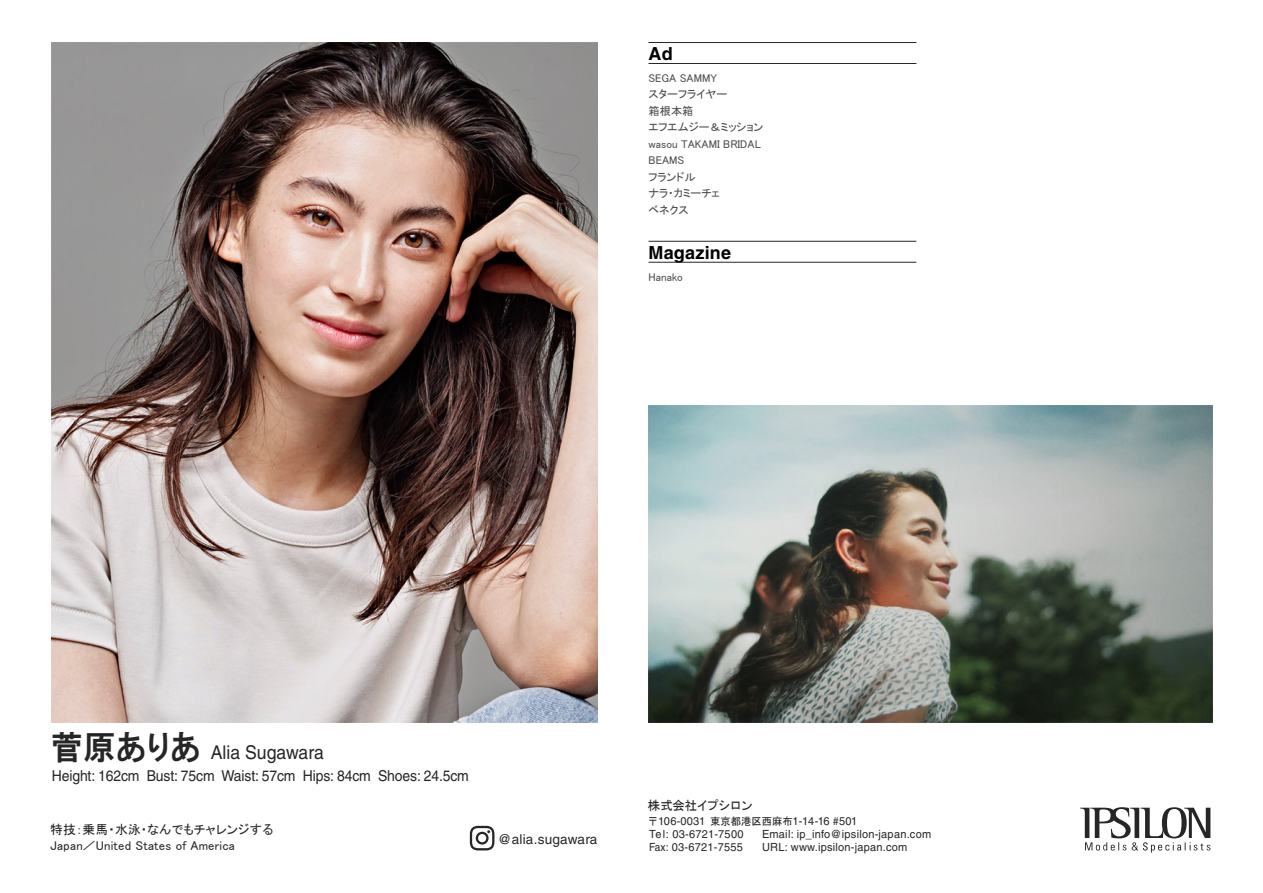
<style>
.page{position:relative;width:1263px;height:893px;background:#fff}
.page>*{position:absolute;margin:0;border:0;box-sizing:border-box;transform-origin:0 0}
.t1{font:18.9px "Helvetica";color:#262626;scale:.93 1}
.t2{font:700 18px "Helvetica";letter-spacing:.015em;color:#000}
.t3{font:15px "Helvetica";letter-spacing:-.01em;color:#262626;scale:.93 1}
.t4{font:13.65px "Helvetica";letter-spacing:.015em;color:#262626}
.t5{font:12.75px/16.5px "MS P Gothic";letter-spacing:.015em;color:#262626}
.t6{font:12.75px "MS Gothic";letter-spacing:-.06em;color:#262626}
.t7{font:11.25px/12.8px "Helvetica";letter-spacing:.02em;color:#262626}
.t8{font:11.25px/16.5px "MS P Gothic";color:#4d4d4d}
.t9{font:11.25px "Helvetica";letter-spacing:.02em;color:#262626;scale:.9 1}
.s1{font-family:"HGP Gothic E";font-size:32.85px}
.s2{font-family:"MS Gothic";font-size:10.5px}
</style>
<div class="page">
<hr style="left:648px;top:241px;width:268px;height:1px;background:#262626">
<hr style="left:648px;top:262px;width:268px;height:1px;background:#262626">
<hr style="left:648px;top:42px;width:268px;height:1px;background:#262626">
<hr style="left:648px;top:63px;width:268px;height:1px;background:#262626">
<img style="left:648px;top:405px;width:564px;height:318px">
<svg style="left:470px;top:826px;width:24px;height:24px"></svg>
<img style="left:51px;top:43px;width:546px;height:680px">
<svg style="left:1080px;top:807px;width:130px;height:45px"></svg>
<h2 class="t2" style="left:648px;top:42px;width:26px">Ad</h2>
<p class="t8" style="left:648px;top:69px;width:117px">SEGA SAMMY<br>スターフライヤー<br>箱根本箱<br>エフエムジー＆ミッションwasou TAKAMI BRIDAL<br>BEAMS<br>フランドル<br>ナラ・カミーチェ<br>ベネクス</p>
<h2 class="t2" style="left:648px;top:241px;width:84px">Magazine</h2>
<p class="t8" style="left:648px;top:268px;width:36px">Hanako</p>
<h1 class="t1" style="left:51px;top:741px;width:295px"><span class="s1">菅原ありあ</span> Alia Sugawara</h1>
<h3 class="t3" style="left:52px;top:767px;width:450px">Height: 162cm Bust: 75cm Waist: 57cm Hips: 84cm Shoes: 24.5cm</h3>
<p class="t5" style="left:50px;top:821px;width:225px">特技：乗馬・水泳・なんでもチャレンジする<br>Japan／United States of America</p>
<p class="t4" style="left:498px;top:831px;width:101px">@alia.sugawara</p>
<p class="t6" style="left:648px;top:799px;width:107px">株式会社イプシロン</p>
<p class="t7" style="left:648px;top:815px;width:211px"><span class="s2">〒</span>106-0031 <span class="s2">東京都港区西麻布</span>1-14-16 #501<br>Tel: 03-6721-7500</p>
<p class="t7" style="left:762px;top:827px;width:171px">Email: ip_info@ipsilon-japan.com</p>
<p class="t9" style="left:649px;top:840px;width:106px">Fax: 03-6721-7555</p>
<p class="t7" style="left:762px;top:840px;width:147px">URL: www.ipsilon-japan.com</p>
</div>
